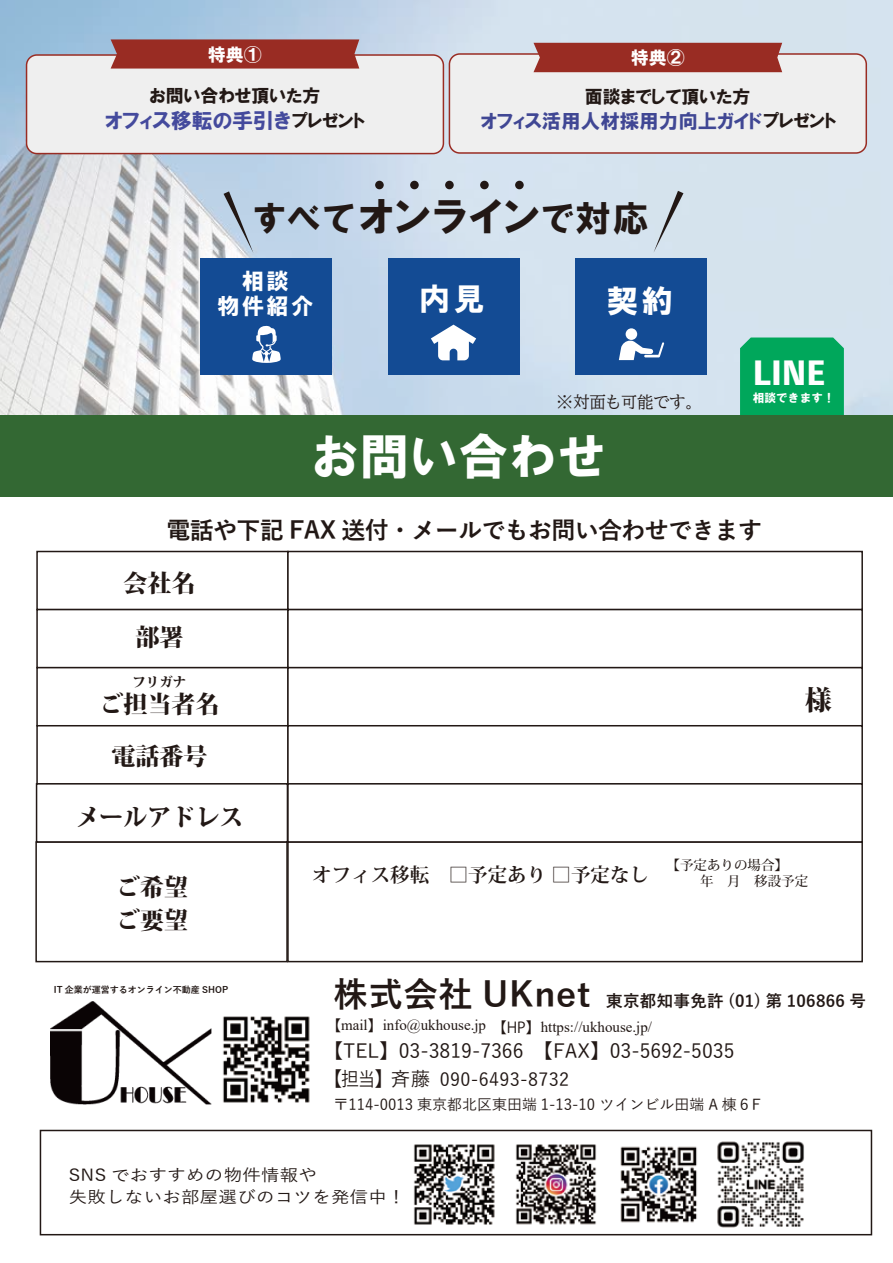
<style>
.page{position:relative;width:893px;height:1263px;background:#fff}
.page>*{position:absolute;margin:0;border:0;box-sizing:border-box;transform-origin:0 0}
.t1{font:49.5px "HGS Soei Kakugothic UB";color:#fff}
.t2{font:35.55px "HGP Soei Kakugothic UB";letter-spacing:.055em;color:#221815}
.t3{font:31.5px "Toppan Bunkyu Midashi Go Std N EB";color:#fff}
.t4{font:31.5px "HGP Soei Kakugothic UB";color:#fff}
.t5{font:800 27px "Koz Min Pro";color:#221815}
.t6{font:800 24px/51.4px "Koz Min Pro";color:#221815;text-align:center}
.t7{font:700 24px "Yu Gothic";letter-spacing:-.03em;color:#221815}
.t8{font:22.5px/25.5px "HGP Soei Kakugothic UB";letter-spacing:.095em;color:#fff;text-align:center}
.t9{font:21px "HGP Soei Kakugothic UB";color:#444a9d}
.t10{font:500 19.5px "Yu Gothic";color:#221815}
.t11{font:19.5px "HGP Soei Kakugothic UB";color:#404794}
.t12{font:700 19.5px "Koz Min Pro";color:#221815}
.t13{font:18px "HGP Soei Kakugothic UB";color:#221815}
.t14{font:500 18px "Yu Gothic";letter-spacing:.02em;color:#221815}
.t15{font:18px "HGP Soei Kakugothic UB";color:#fff}
.t16{font:500 16.5px/22.5px "Yu Gothic";letter-spacing:.02em;color:#221815;scale:1.11 1}
.t17{font:700 16.5px "Yu Gothic";letter-spacing:.02em;color:#221815}
.t18{font:16.5px "BIZ UDP Mincho Medium";color:#221815}
.t19{font:15px "Times New Roman";color:#221815}
.t20{font:500 15px "Yu Gothic";color:#221815}
.t21{font:500 13.5px/16.5px "Koz Min Pro";color:#221815}
.t22{font:800 13.5px "Koz Min Pro";color:#221815}
.t23{font:11.7px "HGS Soei Kakugothic UB";color:#fff}
.t24{font:700 9px "Yu Gothic";color:#221815}
.s1{font-size:18px;color:#221815}
.s2{font-size:41.25px}
.s3{font-size:34.35px}
.s4{font-family:"Koz Go Pr 6 N"}
.s5{font-size:19.5px}
</style>
<div class="page">
<img style="left:0;top:0;width:893px;height:416px">
<div style="left:740px;top:337px;width:104px;height:79px;background:#00a75b"></div>
<div style="left:0;top:416px;width:893px;height:81px;background:#336833"></div>
<img style="left:620px;top:1146px;width:77px;height:77px">
<img style="left:515px;top:1144px;width:82px;height:81px">
<img style="left:413px;top:1144px;width:82px;height:81px">
<img style="left:717px;top:1141px;width:87px;height:87px">
<div style="left:40px;top:1130px;width:832px;height:105px;border:2px solid #221815"></div>
<div style="left:36px;top:551px;width:253px;height:59px;background:#fff;border:2px solid #221815"></div>
<div style="left:287px;top:551px;width:576px;height:59px;background:#fff;border:2px solid #221815"></div>
<div style="left:36px;top:609px;width:253px;height:59px;background:#fff;border:2px solid #221815"></div>
<div style="left:287px;top:609px;width:576px;height:59px;background:#fff;border:2px solid #221815"></div>
<div style="left:36px;top:667px;width:253px;height:59px;background:#fff;border:2px solid #221815"></div>
<div style="left:287px;top:667px;width:576px;height:59px;background:#fff;border:2px solid #221815"></div>
<div style="left:36px;top:725px;width:253px;height:59px;background:#fff;border:2px solid #221815"></div>
<div style="left:287px;top:725px;width:576px;height:59px;background:#fff;border:2px solid #221815"></div>
<div style="left:35px;top:841px;width:253px;height:121px;background:#fff;border:2px solid #221815"></div>
<div style="left:287px;top:841px;width:576px;height:121px;background:#fff;border:2px solid #221815"></div>
<div style="left:36px;top:783px;width:252px;height:60px;background:#fff;border:2px solid #221815"></div>
<div style="left:287px;top:783px;width:576px;height:60px;background:#fff;border:2px solid #221815"></div>
<div style="left:201px;top:259px;width:131px;height:116px;background:#134b94"></div>
<svg style="left:252px;top:325px;width:29px;height:38px"></svg>
<div style="left:27px;top:55px;width:416px;height:99px;background:#efefef;border-radius:10px"></div>
<div style="left:26px;top:54px;width:418px;height:100px;border:2px solid #992c23;border-radius:10px"></div>
<svg style="left:111px;top:39px;width:248px;height:30px;background:#9b342c"></svg>
<svg style="left:654px;top:191px;width:29px;height:62px;background:#c1ccd5"></svg>
<div style="left:375px;top:181px;width:9px;height:8px;background:#221815;border-radius:50%"></div>
<div style="left:410px;top:181px;width:9px;height:8px;background:#221815;border-radius:50%"></div>
<div style="left:445px;top:181px;width:9px;height:8px;background:#221815;border-radius:50%"></div>
<div style="left:480px;top:181px;width:9px;height:8px;background:#221815;border-radius:50%"></div>
<div style="left:515px;top:181px;width:9px;height:8px;background:#221815;border-radius:50%"></div>
<svg style="left:224px;top:191px;width:29px;height:62px;background:#b3c1d0"></svg>
<div style="left:388px;top:259px;width:131px;height:116px;background:#134b94"></div>
<svg style="left:431px;top:325px;width:45px;height:35px"></svg>
<div style="left:576px;top:259px;width:131px;height:116px;background:#134b94"></div>
<div style="left:626px;top:328px;width:11px;height:12px;background:#fff;border-radius:50%"></div>
<svg style="left:619px;top:341px;width:45px;height:19px"></svg>
<img style="left:223px;top:1016px;width:87px;height:87px">
<img style="left:51px;top:1001px;width:160px;height:103px">
<div style="left:449px;top:54px;width:417px;height:99px;background:#efefef;border-radius:10px"></div>
<div style="left:449px;top:53px;width:418px;height:101px;border:2px solid #992c23;border-radius:10px"></div>
<div style="left:533px;top:43px;width:249px;height:29px;background:#992c23"></div>
<p class="t15" style="left:208px;top:46px;width:55px">特典①</p>
<p class="t13" style="left:149px;top:86px;width:173px">お問い合わせ頂いた方</p>
<h3 class="t9" style="left:105px;top:110px;width:261px">オフィス移転の手引き<span class="s1">プレゼント</span></h3>
<p class="t15" style="left:631px;top:49px;width:55px">特典②</p>
<p class="t13" style="left:585px;top:87px;width:167px">面談までして頂いた方</p>
<h3 class="t11" style="left:481px;top:111px;width:357px">オフィス活用人材採用力向上ガイド<span class="s1">プレゼント</span></h3>
<h2 class="t2" style="left:254px;top:200px;width:396px">すべて<span class="s2">オンライン</span>で対応</h2>
<h3 class="t8" style="left:217px;top:268px;width:98px">相談<br>物件紹介</h3>
<h3 class="t4" style="left:419px;top:283px;width:68px">内見</h3>
<h3 class="t4" style="left:607px;top:285px;width:68px">契約</h3>
<p class="t18" style="left:556px;top:394px;width:140px">※対面も可能です。</p>
<h1 class="t1" style="left:310px;top:431px;width:298px">お問い合わせ</h1>
<h3 class="t3" style="left:753px;top:349px;width:74px">LINE</h3>
<p class="t23" style="left:753px;top:392px;width:84px">相談できます！</p>
<h3 class="t7" style="left:167px;top:516px;width:597px">電話や下記 FAX 送付・メールでもお問い合わせできます</h3>
<h3 class="t6" style="left:123px;top:556px;width:73px">会社名</h3>
<h3 class="t6" style="left:135px;top:610px;width:49px">部署</h3>
<p class="t22" style="left:132px;top:672px;width:55px">フリガナ</p>
<h3 class="t6" style="left:99px;top:677px;width:121px">ご担当者名電話番号</h3>
<h3 class="t6" style="left:75px;top:790px;width:169px">メールアドレス</h3>
<h3 class="t5" style="left:805px;top:679px;width:28px">様</h3>
<h3 class="t6" style="left:116px;top:870px;width:73px;line-height:33px;text-align:left">ご希望ご要望</h3>
<p class="t24" style="left:54px;top:984px;width:176px">IT 企業が運営するオンライン不動産 SHOP</p>
<h3 class="t12" style="left:312px;top:860px;width:338px">オフィス移転　□予定あり □予定なし</h3>
<p class="t21" style="left:673px;top:856px;width:136px;text-indent:-7px">【予定ありの場合】<br>　　年　月　移設予定</p>
<p class="t17" style="left:334px;top:991px;width:534px"><span class="s3">株式会社 UKnet</span> 東京都知事免許 (01) 第 106866 号</p>
<p class="t19" style="left:326px;top:1014px;width:162px"><span class="s4">【</span>mail<span class="s4">】</span>info@ukhouse.jp</p>
<p class="t19" style="left:492px;top:1017px;width:162px"><span class="s4">【HP】</span>https://ukhouse.jp/</p>
<h3 class="t10" style="left:324px;top:1033px;width:412px">【TEL】03-3819-7366 【FAX】03-5692-5035</h3>
<p class="t20" style="left:334px;top:1091px;width:429px">〒114-0013 東京都北区東田端 1-13-10 ツインビル田端 A 棟６F</p>
<p class="t14" style="left:325px;top:1063px;width:246px"><span class="s5">【担当】斉藤</span> 090-6493-8732</p>
<p class="t16" style="left:69px;top:1161px;width:305px">SNS でおすすめの物件情報や<br>失敗しないお部屋選びのコツを発信中！</p>
</div>
